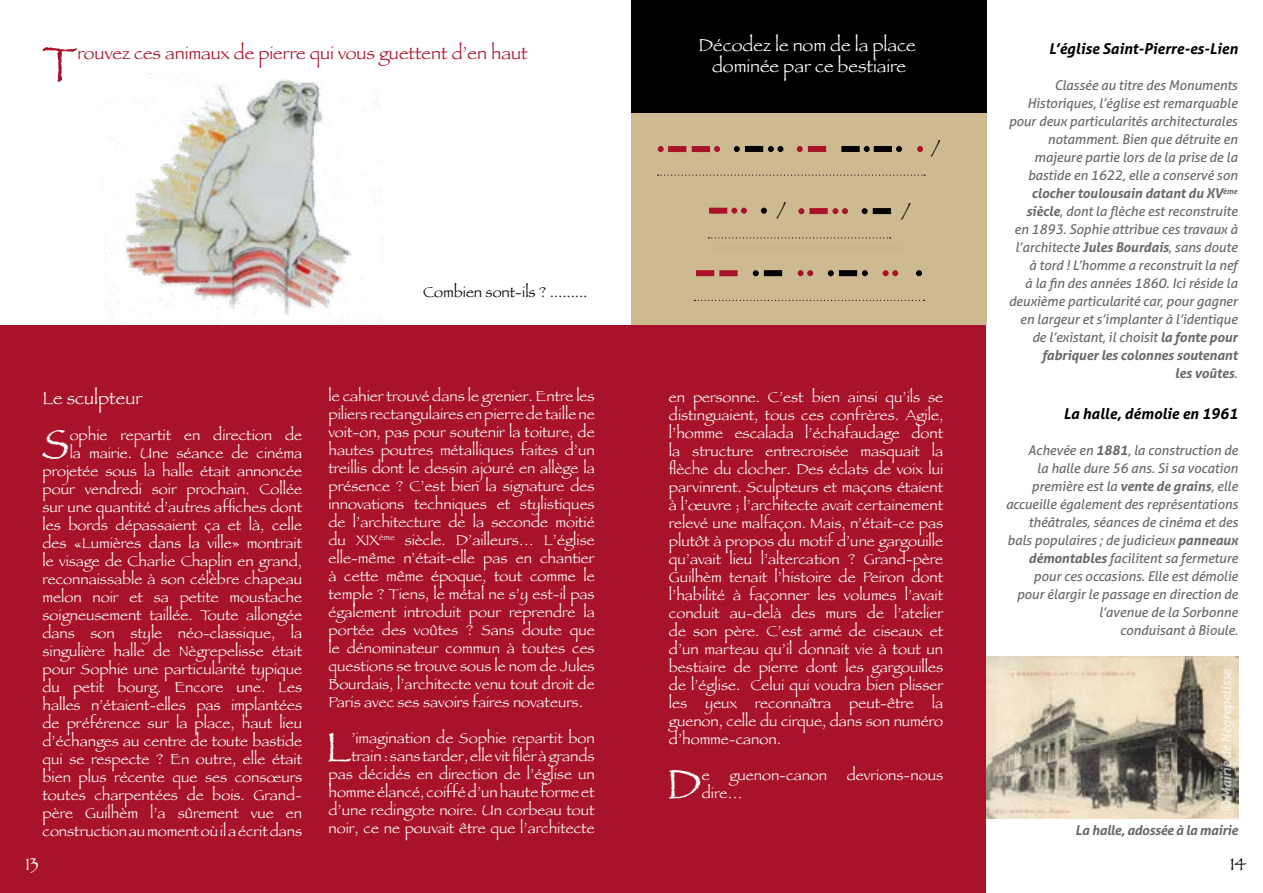
<style>
.page{position:relative;width:1263px;height:893px;background:#fff}
.page>*{position:absolute;margin:0;border:0;box-sizing:border-box;transform-origin:0 0}
.t1{font:50.7px "Papyrus";color:#a9132a}
.t2{font:42.3px "Papyrus";color:#fff}
.t3{font:18px/21.6px "Papyrus";color:#fff;text-align:center}
.t4{font:18px "Papyrus";color:#a9132a}
.t5{font:18px "Papyrus";color:#000}
.t6{font:15px/18px "Papyrus";color:#fff;text-align:right}
.t7{font:italic 700 15px "Aller";color:#000}
.t8{font:15px "Papyrus";color:#000}
.t9{font:italic 13.5px/18px "Aller";letter-spacing:-.01em;color:#000;text-align:right}
.t10{font:italic 700 13.5px "Aller";letter-spacing:-.025em;color:#000}
.t11{font:italic 700 13.5px "Aller";color:#fff}
.s1{font-weight:700}
</style>
<div class="page">
<div style="left:0;top:0;width:631px;height:893px;background:#a9132a"></div>
<div style="left:631px;top:0;width:632px;height:893px;background:#a9132a"></div>
<div style="left:0;top:0;width:986px;height:325px;background:#fff"></div>
<img style="left:103px;top:73px;width:277px;height:255px">
<div style="left:986px;top:0;width:277px;height:893px;background:#fff"></div>
<div style="left:631px;top:0;width:355px;height:113px;background:#000"></div>
<div style="left:631px;top:113px;width:355px;height:211px;background:#ceba91"></div>
<div style="left:696px;top:270px;width:18px;height:6px;background:#a9132a"></div>
<div style="left:719px;top:270px;width:19px;height:6px;background:#a9132a"></div>
<div style="left:764px;top:270px;width:18px;height:6px;background:#000"></div>
<svg style="left:753px;top:270px;width:6px;height:6px"></svg>
<svg style="left:798px;top:270px;width:15px;height:6px"></svg>
<div style="left:839px;top:270px;width:18px;height:6px;background:#000"></div>
<svg style="left:828px;top:270px;width:6px;height:6px"></svg>
<svg style="left:862px;top:270px;width:6px;height:6px"></svg>
<svg style="left:883px;top:270px;width:15px;height:6px"></svg>
<svg style="left:916px;top:270px;width:6px;height:6px"></svg>
<svg style="left:695px;top:300px;width:229px;height:1px"></svg>
<div style="left:709px;top:208px;width:18px;height:6px;background:#a9132a"></div>
<svg style="left:731px;top:208px;width:16px;height:6px"></svg>
<svg style="left:761px;top:208px;width:6px;height:6px"></svg>
<div style="left:809px;top:208px;width:19px;height:6px;background:#a9132a"></div>
<svg style="left:798px;top:208px;width:6px;height:6px"></svg>
<svg style="left:832px;top:208px;width:16px;height:6px"></svg>
<div style="left:873px;top:208px;width:18px;height:6px;background:#000"></div>
<svg style="left:862px;top:208px;width:6px;height:6px"></svg>
<svg style="left:708px;top:237px;width:183px;height:1px"></svg>
<svg style="left:658px;top:146px;width:6px;height:6px"></svg>
<div style="left:668px;top:146px;width:18px;height:6px;background:#a9132a"></div>
<div style="left:692px;top:146px;width:18px;height:6px;background:#a9132a"></div>
<svg style="left:714px;top:146px;width:6px;height:6px"></svg>
<div style="left:745px;top:146px;width:18px;height:6px;background:#000"></div>
<svg style="left:734px;top:146px;width:6px;height:6px"></svg>
<svg style="left:768px;top:146px;width:15px;height:6px"></svg>
<div style="left:808px;top:146px;width:18px;height:6px;background:#a9132a"></div>
<svg style="left:797px;top:146px;width:6px;height:6px"></svg>
<div style="left:841px;top:146px;width:19px;height:6px;background:#000"></div>
<svg style="left:864px;top:146px;width:6px;height:6px"></svg>
<div style="left:874px;top:146px;width:18px;height:6px;background:#000"></div>
<svg style="left:896px;top:146px;width:6px;height:6px"></svg>
<svg style="left:917px;top:146px;width:6px;height:6px"></svg>
<svg style="left:658px;top:175px;width:267px;height:1px"></svg>
<img style="left:986px;top:656px;width:252px;height:163px">
<h1 class="t1" style="left:42px;top:34px;width:37px">T</h1>
<p class="t4" style="left:77px;top:43px;width:452px">rouvez ces animaux de pierre qui vous guettent d’en haut</p>
<p class="t8" style="left:423px;top:283px;width:166px">Combien sont-ils ? .........</p>
<p class="t3" style="left:43px;top:387px;width:101px">Le sculpteur</p>
<h2 class="t2" style="left:42px;top:418px;width:29px">S</h2>
<p class="t6" style="left:43px;top:426px;width:261px">ophie repartit en direction de<br>la mairie. Une séance de cinéma projetée sous la halle était annoncée pour vendredi soir prochain. Collée sur une quantité d’autres affiches dont les bords dépassaient ça et là, celle des «Lumières dans la ville» montrait le visage de Charlie Chaplin en grand, reconnaissable à son célèbre chapeau melon noir et sa petite moustache soigneusement taillée. Toute allongée dans son style néo-classique, la singulière halle de Nègrepelisse était pour Sophie une particularité typique du petit bourg. Encore une. Les halles n’étaient-elles pas implantées de préférence sur la place, haut lieu d’échanges au centre de toute bastide qui se respecte ? En outre, elle était bien plus récente que ses consœurs toutes charpentées de bois. Grand&shy;père Guilhèm l’a sûrement vue en construction au moment où il a écrit dans</p>
<p class="t3" style="left:26px;top:853px;width:15px">13</p>
<p class="t6" style="left:328px;top:387px;width:268px;text-align:justify">le cahier trouvé dans le grenier. Entre les piliers rectangulaires en pierre de taille ne voit-on, pas pour soutenir la toiture, de hautes poutres métalliques faites d’un treillis dont le dessin ajouré en allège la présence ? C’est bien la signature des innovations techniques et stylistiques de l’architecture de la seconde moitié du XIX<sup>ème</sup> siècle. D’ailleurs… L’église elle-même n’était-elle pas en chantier à cette même époque, tout comme le temple ? Tiens, le métal ne s’y est-il pas également introduit pour reprendre la portée des voûtes ? Sans doute que le dénominateur commun à toutes ces questions se trouve sous le nom de Jules Bourdais, l’architecte venu tout droit de Paris avec ses savoirs faires novateurs.</p>
<h2 class="t2" style="left:326px;top:722px;width:27px">L</h2>
<p class="t6" style="left:328px;top:729px;width:268px">’imagination de Sophie repartit bon train : sans tarder, elle vit filer à grands pas décidés en direction de l’église un homme élancé, coiffé d’un haute forme et d’une redingote noire. Un corbeau tout noir, ce ne pouvait être que l’architecte</p>
<p class="t3" style="left:698px;top:34px;width:219px">Décodez le nom de la place dominée par ce bestiaire</p>
<p class="t5" style="left:776px;top:199px;width:11px">/</p>
<p class="t5" style="left:901px;top:200px;width:11px">/</p>
<p class="t5" style="left:931px;top:137px;width:11px">/</p>
<p class="t6" style="left:669px;top:388px;width:276px;text-align:justify">en personne. C’est bien ainsi qu’ils se distinguaient, tous ces confrères. Agile, l’homme escalada l’échafaudage dont la structure entrecroisée masquait la flèche du clocher. Des éclats de voix lui parvinrent. Sculpteurs et maçons étaient à l’œuvre ; l’architecte avait certainement relevé une malfaçon. Mais, n’était-ce pas plutôt à propos du motif d’une gargouille qu’avait lieu l’altercation ? Grand-père Guilhèm tenait l’histoire de Peiron dont l’habilité à façonner les volumes l’avait conduit au-delà des murs de l’atelier de son père. C’est armé de ciseaux et d’un marteau qu’il donnait vie à tout un bestiaire de pierre dont les gargouilles de l’église. Celui qui voudra bien plisser les yeux reconnaîtra peut-être la guenon, celle du cirque, dans son numéro d’homme-canon.</p>
<h2 class="t2" style="left:667px;top:758px;width:36px">D</h2>
<p class="t6" style="left:702px;top:766px;width:9px">e</p>
<p class="t6" style="left:729px;top:766px;width:99px">guenon-canon</p>
<p class="t6" style="left:847px;top:766px;width:98px">devrions-nous</p>
<p class="t6" style="left:702px;top:784px;width:42px">dire…</p>
<p class="t7" style="left:1049px;top:39px;width:191px">L’église Saint-Pierre-es-Lien</p>
<p class="t9" style="left:1008px;top:76px;width:230px">Classée au titre des Monuments Historiques, l’église est remarquable pour deux particularités architecturales notamment. Bien que détruite en majeure partie lors de la prise de la bastide en 1622, elle a conservé son <span class="s1">clocher toulousain datant du XV</span><sup>ème </sup><span class="s1">siècle</span>, dont la flèche est reconstruite en 1893. Sophie attribue ces travaux à l’architecte <span class="s1">Jules Bourdais</span>, sans doute à tord ! L’homme a reconstruit la nef<br>à la fin des années 1860. Ici réside la deuxième particularité car, pour gagner en largeur et s’implanter à l’identique de l’existant, il choisit <span class="s1">la fonte pour fabriquer les colonnes soutenant<br>les voûtes</span>.</p>
<p class="t7" style="left:1064px;top:404px;width:176px">La halle, démolie en 1961</p>
<p class="t9" style="left:1005px;top:441px;width:234px">Achevée en <span class="s1">1881</span>, la construction de<br>la halle dure 56 ans. Si sa vocation première est la <span class="s1">vente de grains</span>, elle accueille également des représentations théâtrales, séances de cinéma et des bals populaires ; de judicieux <span class="s1">panneaux démontables</span> facilitent sa fermeture pour ces occasions. Elle est démolie pour élargir le passage en direction de l’avenue de la Sorbonne<br>conduisant à Bioule.</p>
<p class="t11" style="left:1218px;top:812px;width:146px;rotate:-90deg">© Mairie de Nègrepelisse</p>
<p class="t10" style="left:1076px;top:822px;width:164px">La halle, adossée à la mairie</p>
<p class="t5" style="left:1230px;top:853px;width:18px">14</p>
</div>
